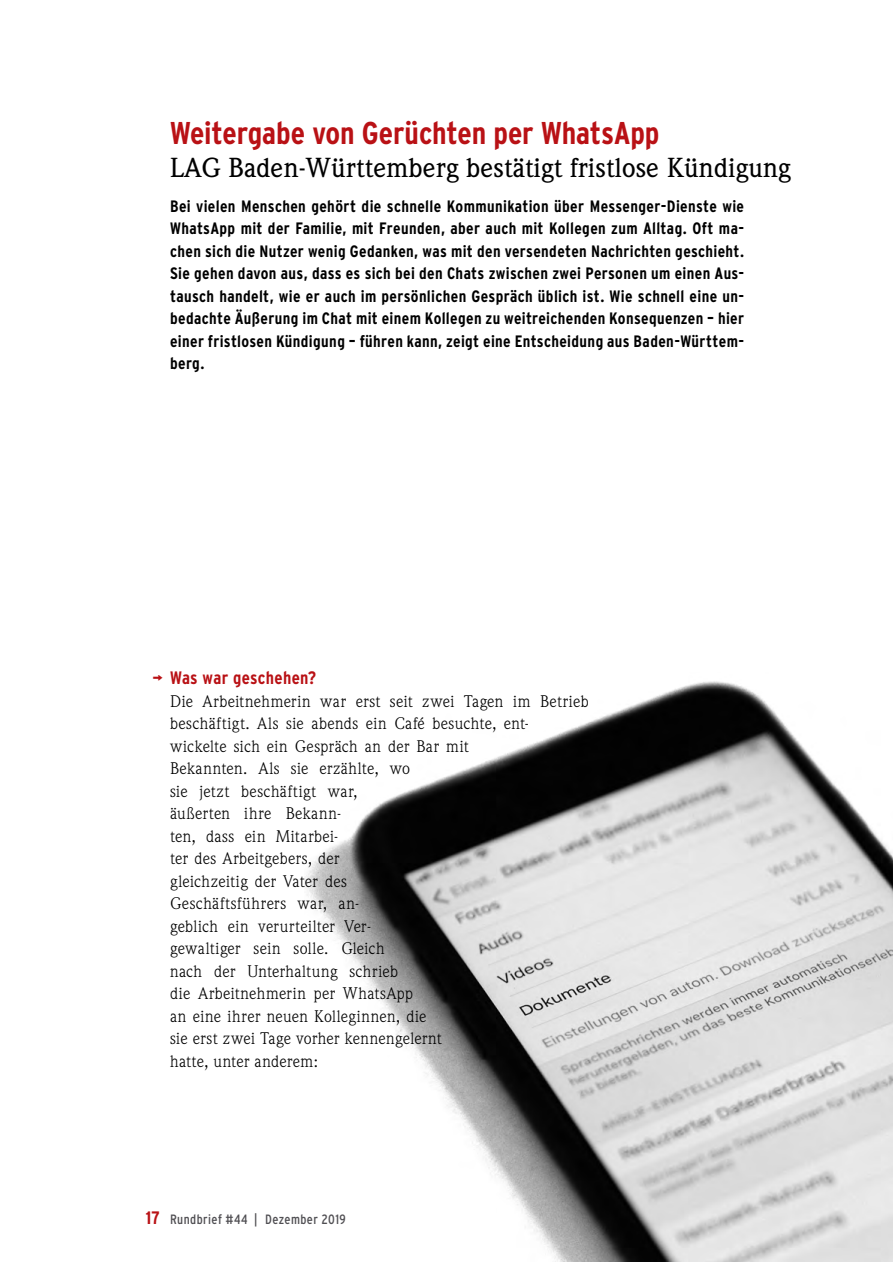
<style>
.page{position:relative;width:893px;height:1263px;background:#fff}
.page>*{position:absolute;margin:0;border:0;box-sizing:border-box;transform-origin:0 0}
.Ausz_Gross_rot{font:700 condensed 31.5px "Interstate";letter-spacing:-.005em;color:#b91115}
.Auszschmal{font:500 27px "Weidemann";letter-spacing:.005em;color:#000}
.ÜberschriftenText_ro{font:700 condensed 18px "Interstate";letter-spacing:.015em;color:#b91115}
.AuszText{font:700 condensed 16.5px/22.5px "Interstate";letter-spacing:.02em;color:#000;text-align:justify}
.Fließ{font:16.5px/22.5px "Weidemann";letter-spacing:.02em;color:#000}
.Bildunterschriften{font:condensed 13.5px "Interstate";letter-spacing:.03em;color:#504f53}
</style>
<div class="page">
<img style="left:304px;top:681px;width:589px;height:580px">
<p class="Ausz_Gross_rot" style="left:170px;top:115px;width:491px">Weitergabe von Gerüchten per WhatsApp</p>
<p class="Auszschmal" style="left:170px;top:152px;width:622px">LAG Baden-Württemberg bestätigt fristlose Kündigung</p>
<p class="AuszText" style="left:170px;top:194px;width:576px">Bei vielen Menschen gehört die schnelle Kommunikation über Messenger-Dienste wie WhatsApp mit der Familie, mit Freunden, aber auch mit Kollegen zum Alltag. Oft ma&shy;chen sich die Nutzer wenig Gedanken, was mit den versendeten Nachrichten geschieht.<br>Sie gehen davon aus, dass es sich bei den Chats zwischen zwei Personen um einen Aus&shy;tausch handelt, wie er auch im persönlichen Gespräch üblich ist. Wie schnell eine un&shy;bedachte Äußerung im Chat mit einem Kollegen zu weitreichenden Konsequenzen – hier einer fristlosen Kündigung – führen kann, zeigt eine Entscheidung aus Baden-Württem&shy;berg.</p>
<p class="ÜberschriftenText_ro" style="left:152px;top:668px;width:165px">¬ Was war geschehen?</p>
<p class="Fließ" style="left:170px;top:689px;width:420px">Die Arbeitnehmerin war erst seit zwei Tagen im Betrieb beschäftigt. Als sie abends ein Café besuchte, ent&shy;wickelte sich ein Gespräch an der Bar mit<br>Bekannten. Als sie erzählte, wo<br>sie jetzt beschäftigt war,<br>äußerten ihre Bekann-<br>ten, dass ein Mitarbei-<br>ter des Arbeitgebers, der<br>gleichzeitig der Vater des<br>Geschäftsführers war, an-<br>geblich ein verurteilter Ver-<br>gewaltiger sein solle. Gleich<br>nach der Unterhaltung schrieb<br>die Arbeitnehmerin per WhatsApp<br>an eine ihrer neuen Kolleginnen, die<br>sie erst zwei Tage vorher kennengelernt<br>hatte, unter anderem:</p>
<p class="ÜberschriftenText_ro" style="left:146px;top:1208px;width:16px">17</p>
<p class="Bildunterschriften" style="left:170px;top:1212px;width:177px">Rundbrief #44 | Dezember 2019</p>
</div>
